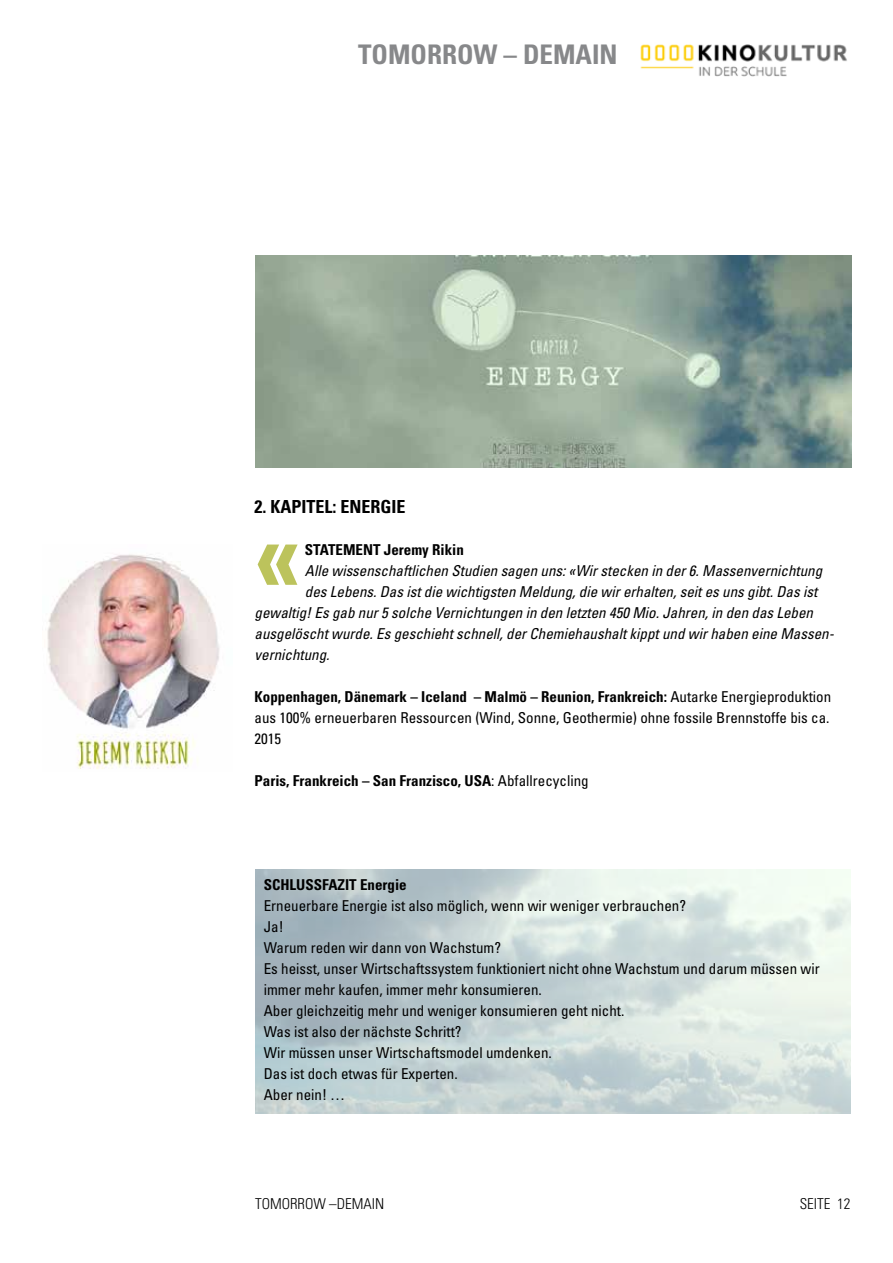
<style>
.page{position:relative;width:893px;height:1263px;background:#fff}
.page>*{position:absolute;margin:0;border:0;box-sizing:border-box;transform-origin:0 0}
.t1{font:700 condensed 103.5px "Univers";color:#bcc35c}
.t2{font:700 condensed 27px "Univers";color:#87888a}
.t3{font:700 condensed 18px "Univers";color:#000}
.t4{font:condensed 15px/21px "Univers";color:#000;text-align:justify}
.t5{font:italic condensed 15px "Univers";color:#000}
.t6{font:700 condensed 15px "Univers";color:#000}
.t7{font:300 condensed 15px "Univers";color:#000}
.s1{font-weight:700}
.s2{font-weight:400}
</style>
<div class="page">
<img style="left:640px;top:44px;width:207px;height:33px">
<img style="left:256px;top:255px;width:595px;height:213px">
<img style="left:47px;top:554px;width:173px;height:215px">
<h2 class="t2" style="left:358px;top:38px;width:261px">TOMORROW – DEMAIN</h2>
<p class="t3" style="left:255px;top:496px;width:153px">2. KAPITEL: ENERGIE</p>
<p class="t6" style="left:305px;top:541px;width:161px">STATEMENT Jeremy Rikin</p>
<p class="t5" style="left:305px;top:561px;width:519px">Alle wissenschaftlichen Studien sagen uns: «Wir stecken in der 6. Massenvernichtung</p>
<p class="t5" style="left:305px;top:582px;width:514px">des Lebens. Das ist die wichtigsten Meldung, die wir erhalten, seit es uns gibt. Das ist</p>
<p class="t5" style="left:255px;top:603px;width:560px">gewaltig! Es gab nur 5 solche Vernichtungen in den letzten 450 Mio. Jahren, in den das Leben</p>
<p class="t5" style="left:255px;top:624px;width:581px">ausgelöscht wurde. Es geschieht schnell, der Chemiehaushalt kippt und wir haben eine Massen-</p>
<p class="t5" style="left:255px;top:645px;width:76px">vernichtung.</p>
<p class="t4" style="left:255px;top:686px;width:578px"><span class="s1">Koppenhagen, Dänemark – Iceland – Malmö – Reunion, Frankreich:</span> Autarke Energieproduktion aus 100% erneuerbaren Ressourcen (Wind, Sonne, Geothermie) ohne fossile Brennstoffe bis ca.<br>2015</p>
<p class="t6" style="left:255px;top:772px;width:336px">Paris, Frankreich – San Franzisco, USA<span class="s2">: Abfallrecycling</span></p>
<h1 class="t1" style="left:255px;top:492px;width:47px">«</h1>
<p class="t6" style="left:264px;top:875px;width:145px">SCHLUSSFAZIT Energie</p>
<p class="t4" style="left:264px;top:895px;width:558px;text-align:left">Erneuerbare Energie ist also möglich, wenn wir weniger verbrauchen?<br>Ja!<br>Warum reden wir dann von Wachstum?<br>Es heisst, unser Wirtschaftssystem funktioniert nicht ohne Wachstum und darum müssen wir immer mehr kaufen, immer mehr konsumieren.<br>Aber gleichzeitig mehr und weniger konsumieren geht nicht.<br>Was ist also der nächste Schritt?<br>Wir müssen unser Wirtschaftsmodel umdenken.<br>Das ist doch etwas für Experten.<br>Aber nein! …</p>
<p class="t7" style="left:255px;top:1195px;width:131px">TOMORROW –DEMAIN</p>
<p class="t7" style="left:800px;top:1195px;width:52px">SEITE 12</p>
</div>
